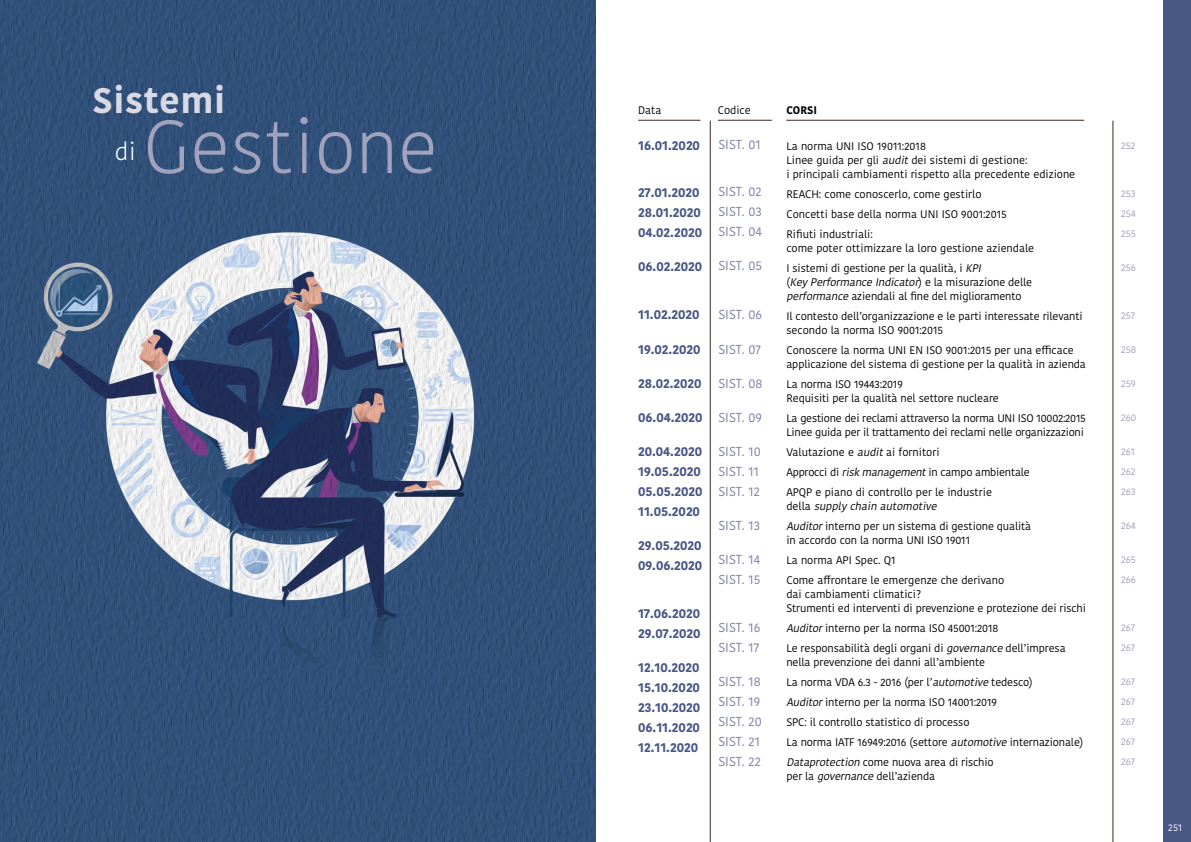
<style>
.page{position:relative;width:1191px;height:842px;background:#fff}
.page>*{position:absolute;margin:0;border:0;box-sizing:border-box;transform-origin:0 0}
.t1{font:300 74.8px "Kohinoor Devanagari";color:#a1a2bd}
.t2{font:700 35.4px "Kohinoor Devanagari";letter-spacing:.03em;color:#d9d8e5}
.t3{font:300 24.5px "Kohinoor Devanagari";color:#fff}
.t4{font:700 13px/20px "Kohinoor Devanagari";color:#485783}
.t5{font:13px/20px "Kohinoor Devanagari";color:#7d81a4}
.t6{font:11px/20px "Kohinoor Devanagari";letter-spacing:-.01em;color:#000}
.t7{font:700 11px "Kohinoor Devanagari";color:#000}
.t8{font:10px/20px "Kohinoor Devanagari";color:#a1a2bd;text-align:justify}
.t9{font:10px "Kohinoor Devanagari";color:#fff}
.s1{font-style:italic}
</style>
<div class="page">
<img style="left:0;top:0;width:595px;height:842px">
<div style="left:1163px;top:0;width:28px;height:842px;background:#485783"></div>
<hr style="left:710px;top:121px;width:1px;height:721px;background:#372b21">
<hr style="left:1112px;top:121px;width:1px;height:721px;background:#372b21">
<hr style="left:638px;top:120px;width:62px;height:1px;background:#372b21">
<hr style="left:718px;top:120px;width:53px;height:1px;background:#372b21">
<hr style="left:786px;top:120px;width:298px;height:1px;background:#372b21">
<h2 class="t2" style="left:93px;top:69px;width:134px">Sistemi</h2>
<h3 class="t3" style="left:115px;top:137px;width:23px">di</h3>
<h1 class="t1" style="left:143px;top:104px;width:297px">Gestione</h1>
<p class="t6" style="left:638px;top:100px;width:25px">Data</p>
<p class="t6" style="left:718px;top:100px;width:34px">Codice</p>
<p class="t7" style="left:786px;top:100px;width:32px">CORSI</p>
<p class="t4" style="left:638px;top:135px;width:63px">16.01.2020</p>
<p class="t4" style="left:638px;top:182px;width:65px">27.01.2020<br>28.01.2020<br>04.02.2020</p>
<p class="t4" style="left:638px;top:256px;width:66px">06.02.2020</p>
<p class="t4" style="left:638px;top:304px;width:63px">11.02.2020</p>
<p class="t4" style="left:638px;top:339px;width:64px">19.02.2020</p>
<p class="t4" style="left:638px;top:373px;width:65px">28.02.2020</p>
<p class="t4" style="left:638px;top:407px;width:66px">06.04.2020</p>
<p class="t4" style="left:638px;top:441px;width:66px">20.04.2020<br>19.05.2020<br>05.05.2020<br>11.05.2020</p>
<p class="t4" style="left:638px;top:535px;width:66px">29.05.2020<br>09.06.2020</p>
<p class="t4" style="left:638px;top:603px;width:64px">17.06.2020<br>29.07.2020</p>
<p class="t4" style="left:638px;top:657px;width:64px;text-align:justify">12.10.2020<br>15.10.2020<br>23.10.2020<br>06.11.2020<br>12.11.2020</p>
<p class="t5" style="left:718px;top:135px;width:44px">SIST. 01</p>
<p class="t5" style="left:718px;top:182px;width:45px;text-align:justify">SIST. 02<br>SIST. 03<br>SIST. 04</p>
<p class="t5" style="left:718px;top:256px;width:45px">SIST. 05</p>
<p class="t5" style="left:718px;top:305px;width:45px">SIST. 06</p>
<p class="t5" style="left:718px;top:340px;width:44px">SIST. 07</p>
<p class="t5" style="left:718px;top:374px;width:46px">SIST. 08</p>
<p class="t5" style="left:718px;top:408px;width:45px">SIST. 09</p>
<p class="t5" style="left:718px;top:442px;width:44px">SIST. 10<br>SIST. 11<br>SIST. 12</p>
<p class="t5" style="left:718px;top:516px;width:43px">SIST. 13</p>
<p class="t5" style="left:718px;top:550px;width:43px">SIST. 14<br>SIST. 15</p>
<p class="t5" style="left:718px;top:618px;width:44px">SIST. 16<br>SIST. 17</p>
<p class="t5" style="left:718px;top:672px;width:45px">SIST. 18<br>SIST. 19<br>SIST. 20<br>SIST. 21<br>SIST. 22</p>
<p class="t6" style="left:786px;top:139px;width:290px;line-height:14px">La norma UNI ISO 19011:2018<br>Linee guida per gli <span class="s1">audit</span>dei sistemi di gestione:<br>i principali cambiamenti rispetto alla precedente edizione</p>
<p class="t6" style="left:786px;top:184px;width:222px">REACH: come conoscerlo, come gestirlo<br>Concetti base della norma UNI ISO 9001:2015<br>Rifiuti industriali:</p>
<p class="t6" style="left:786px;top:238px;width:249px">come poter ottimizzare la loro gestione aziendale<br>I sistemi di gestione per la qualità, i <span class="s1">KPI</span></p>
<p class="t6" style="left:786px;top:275px;width:247px;line-height:14px">(<span class="s1">KeyPerformanceIndicator</span>) e l a m i s u ra z i o n e d e l l e <span class="s1">performance</span>aziendali al fine del miglioramento</p>
<p class="t6" style="left:786px;top:309px;width:298px;line-height:14px">Il contesto dell’organizzazione e le parti interessate rilevanti secondo la norma ISO 9001:2015</p>
<p class="t6" style="left:786px;top:343px;width:301px;line-height:14px">Conoscere la norma UNI EN ISO 9001:2015 per una efficace applicazione del sistema di gestione per la qualità in azienda</p>
<p class="t6" style="left:786px;top:377px;width:214px;line-height:14px">La norma ISO 19443:2019<br>Requisiti per la qualità nel settore nucleare</p>
<p class="t6" style="left:786px;top:411px;width:301px;line-height:14px">La gestione dei reclami attraverso la norma UNI ISO 10002:2015<br>Linee guida per il trattamento dei reclami nelle organizzazioni</p>
<p class="t6" style="left:786px;top:442px;width:245px">Valutazione e <span class="s1">audit</span>ai fornitori<br>Approcci di <span class="s1">riskmanagement</span>in campo ambientale<br>APQP e piano di controllo per le industrie</p>
<p class="t6" style="left:786px;top:496px;width:246px">d e l l a <span class="s1">supplychain automotive<br>Auditor</span>interno per un sistema di gestione qualità</p>
<p class="t6" style="left:786px;top:530px;width:219px">in accordo con la norma UNI ISO 19011<br>La norma API Spec. Q1<br>Come affrontare le emergenze che derivano</p>
<p class="t6" style="left:786px;top:587px;width:301px;line-height:14px">dai cambiamenti climatici?<br>Strumenti ed interventi di prevenzione e protezione dei rischi</p>
<p class="t6" style="left:786px;top:618px;width:281px"><span class="s1">Auditor</span>interno per la norma ISO 45001:2018<br>Le responsabilità degli organi di <span class="s1">governance</span>dell’impresa</p>
<p class="t6" style="left:786px;top:652px;width:298px">nella prevenzione dei danni all’ambiente<br>La norma VDA 6.3 - 2016 (per l’<span class="s1">automotive</span>tedesco)<br><span class="s1">Auditor</span>interno per la norma ISO 14001:2019<br>SPC: il controllo statistico di processo<br>La norma IATF 16949:2016 (settore <span class="s1">automotive</span>internazionale)<br><span class="s1">Dataprotection</span> come nuova area di rischio</p>
<p class="t6" style="left:786px;top:766px;width:150px">per la <span class="s1">governance</span>dell’azienda</p>
<p class="t8" style="left:1121px;top:136px;width:16px">252</p>
<p class="t8" style="left:1121px;top:184px;width:16px">253<br>254<br>255</p>
<p class="t8" style="left:1121px;top:258px;width:16px">256</p>
<p class="t8" style="left:1121px;top:306px;width:16px">257</p>
<p class="t8" style="left:1121px;top:340px;width:17px">258</p>
<p class="t8" style="left:1121px;top:374px;width:16px">259</p>
<p class="t8" style="left:1121px;top:408px;width:17px">260</p>
<p class="t8" style="left:1121px;top:442px;width:16px">261<br>262<br>263</p>
<p class="t8" style="left:1121px;top:516px;width:16px">264</p>
<p class="t8" style="left:1121px;top:550px;width:16px">265<br>266</p>
<p class="t8" style="left:1121px;top:618px;width:16px">267<br>267</p>
<p class="t8" style="left:1121px;top:672px;width:16px">267<br>267<br>267<br>267<br>267</p>
<p class="t9" style="left:1168px;top:821px;width:15px">251</p>
</div>
